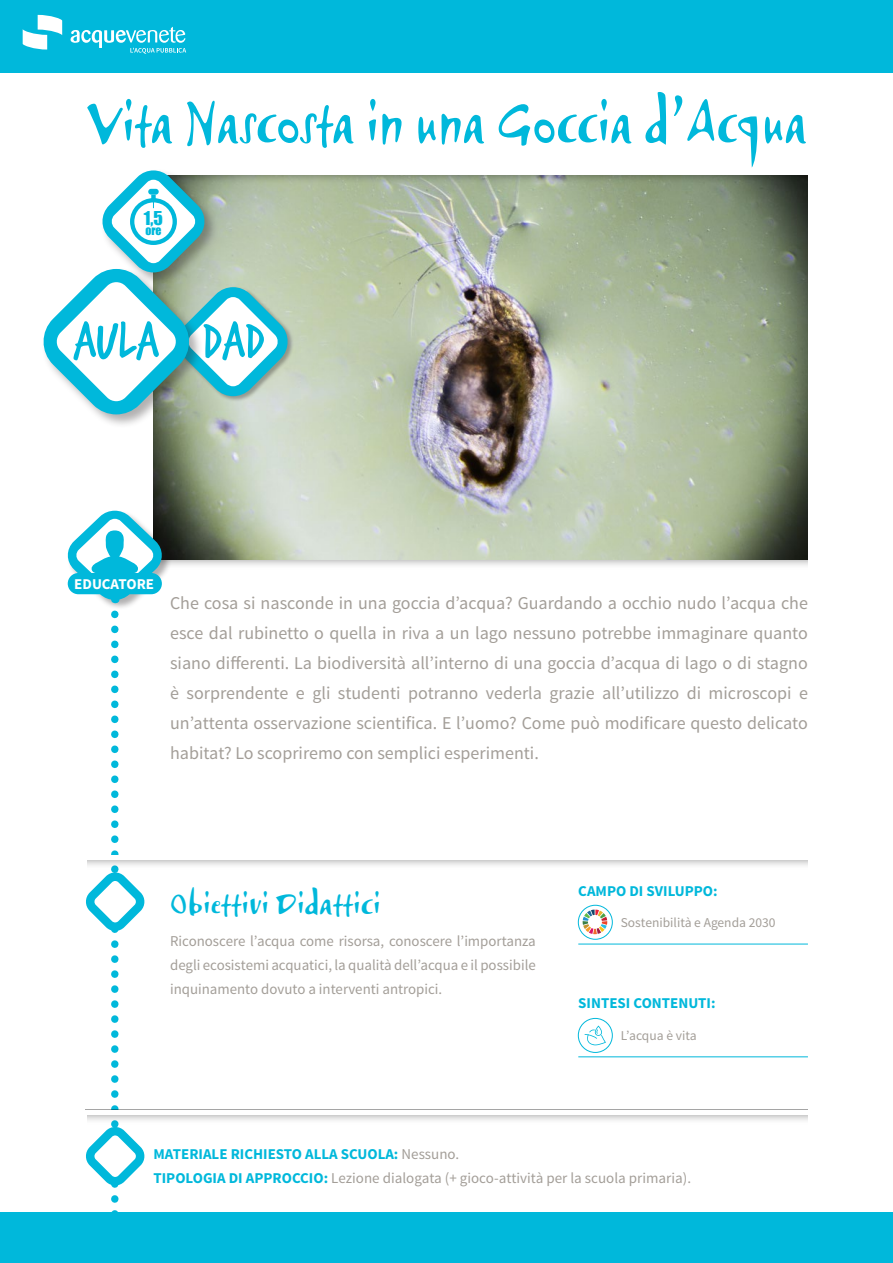
<style>
.page{position:relative;width:893px;height:1263px;background:#fff}
.page>*{position:absolute;margin:0;border:0;box-sizing:border-box;transform-origin:0 0}
.t1{font:57px "Airstream ITC";color:#00b8db;scale:.89 1}
.t2{font:57px "Trash Hand";color:#00b8db}
.t3{font:30px "Airstream ITC";color:#00b8db}
.t4{font:18px/30px "Source Sans Pro";color:#a39e98;text-align:justify}
.t5{font:17.55px "Impact";color:#00b8db}
.t6{font:15px/24px "Source Sans Pro";color:#a39e98;text-align:justify}
.t7{font:700 15px "Source Sans Pro";color:#00b8db}
.t8{font:700 15px "Source Sans Pro";color:#fff}
.t9{font:13.5px "Source Sans Pro";color:#a39e98}
.t10{font:11.7px "Impact";color:#00b8db}
.s1{font-weight:400;color:#a39e98}
.s2{font-weight:700;color:#00b8db}
</style>
<div class="page">
<div style="left:0;top:1212px;width:893px;height:51px;background:#00b8db"></div>
<div style="left:0;top:0;width:893px;height:72px;background:#00b8db"></div>
<svg style="left:23px;top:15px;width:39px;height:35px"></svg>
<svg style="left:71px;top:27px;width:115px;height:27px"></svg>
<img style="left:172px;top:559px;width:636px;height:7px">
<img style="left:153px;top:187px;width:655px;height:372px">
<img style="left:290px;top:175px;width:518px;height:12px">
<div style="left:67px;top:510px;width:105px;height:100px;background:#231f20;opacity:.35"></div>
<svg style="left:67px;top:511px;width:97px;height:92px"></svg>
<svg style="left:85px;top:614px;width:61px;height:598px"></svg>
<svg style="left:578px;top:905px;width:34px;height:33px"></svg>
<div style="left:578px;top:905px;width:35px;height:35px;border:1px solid #00b8db;border-radius:50%"></div>
<svg style="left:585px;top:1025px;width:21px;height:20px"></svg>
<div style="left:578px;top:1018px;width:35px;height:35px;border:1px solid #00b8db;border-radius:50%"></div>
<hr style="left:578px;top:944px;width:230px;height:1px;background:#00b8db">
<hr style="left:578px;top:1056px;width:230px;height:1px;background:#00b8db">
<div style="left:178px;top:286px;width:116px;height:117px;background:#231f20;opacity:.35"></div>
<div style="left:42px;top:267px;width:161px;height:162px;background:#231f20;opacity:.35"></div>
<svg style="left:42px;top:170px;width:248px;height:244px"></svg>
<div style="left:148px;top:189px;width:11px;height:6px;background:#00b8db;border-radius:3px"></div>
<p class="t1" style="left:85px;top:84px;width:813px">Vita Nascosta in una Goccia d’Acqua</p>
<p class="t5" style="left:144px;top:204px;width:21px">1,5</p>
<p class="t10" style="left:145px;top:222px;width:18px">ORE</p>
<p class="t2" style="left:74px;top:312px;width:87px">AUlA</p>
<p class="t2" style="left:203px;top:312px;width:64px">Dad</p>
<p class="t8" style="left:74px;top:575px;width:81px">EDUCATORE</p>
<p class="t4" style="left:170px;top:588px;width:639px">Che cosa si nasconde in una goccia d’acqua? Guardando a occhio nudo l’acqua che esce dal rubinetto o quella in riva a un lago nessuno potrebbe immaginare quanto siano differenti. La biodiversità all’interno di una goccia d’acqua di lago o di stagno è sorprendente e gli studenti potranno vederla grazie all’utilizzo di microscopi e un’attenta osservazione scientifica. E l’uomo? Come può modificare questo delicato habitat? Lo scopriremo con semplici esperimenti.</p>
<p class="t3" style="left:170px;top:884px;width:212px">Obiettivi Didattici</p>
<p class="t6" style="left:170px;top:929px;width:367px">Riconoscere l’acqua come risorsa, conoscere l’importanza degli ecosistemi acquatici, la qualità dell’acqua e il possibile inquinamento dovuto a interventi antropici.</p>
<p class="t7" style="left:578px;top:881px;width:141px">CAMPO DI SVILUPPO:</p>
<p class="t9" style="left:621px;top:914px;width:156px">Sostenibilità e Agenda 2030</p>
<p class="t7" style="left:578px;top:994px;width:139px">SINTESI CONTENUTI:</p>
<p class="t9" style="left:621px;top:1027px;width:77px">L’acqua è vita</p>
<p class="t7" style="left:153px;top:1144px;width:307px">MATERIALE RICHIESTO ALLA SCUOLA: <span class="s1">Nessuno.</span></p>
<p class="t6" style="left:153px;top:1166px;width:539px"><span class="s2">TIPOLOGIA DI APPROCCIO:</span> Lezione dialogata (+ gioco-attività per la scuola primaria).</p>
</div>
